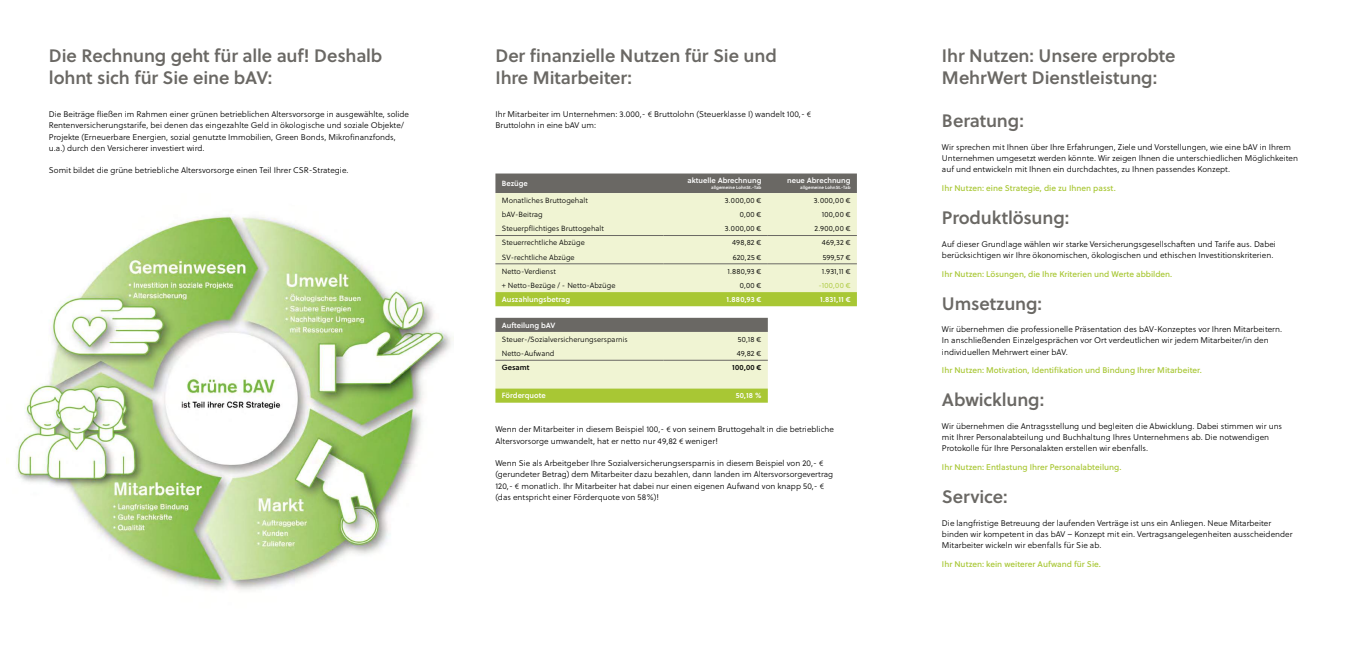
<style>
.page{position:relative;width:1346px;height:645px;background:#fff}
.page>*{position:absolute;margin:0;border:0;box-sizing:border-box;transform-origin:0 0}
.t1{font:18px/21.6px "Soleil Sb";letter-spacing:-.01em;color:#6a6864}
.t2{font:8.25px/11.2px "Soleil Lt";color:#000}
.t3{font:8.25px "Soleil Bk";color:#a8c734}
.t4{font:7.5px "Soleil Lt";color:#000}
.t5{font:7.5px "Soleil Sb";color:#fff}
.t6{font:7.5px "Soleil Sb";color:#000}
.t7{font:7.5px "Soleil Lt";color:#a8c734}
.t8{font:4.5px "Soleil Sb";color:#fff}
.s1{font-family:"Museo 300";font-size:7.5px}
</style>
<div class="page">
<img style="left:17px;top:216px;width:436px;height:374px">
<div style="left:495px;top:173px;width:362px;height:20px;background:#6a6864"></div>
<div style="left:495px;top:193px;width:362px;height:99px;background:#f0f4d3"></div>
<svg style="left:495px;top:292px;width:362px;height:14px;background:#a8c735"></svg>
<hr style="left:495px;top:235px;width:169px;height:1px;background:#6a6864">
<hr style="left:664px;top:235px;width:104px;height:1px;background:#6a6864">
<hr style="left:768px;top:235px;width:89px;height:1px;background:#6a6864">
<hr style="left:495px;top:263px;width:169px;height:1px;background:#6a6864">
<hr style="left:664px;top:263px;width:104px;height:1px;background:#6a6864">
<hr style="left:768px;top:263px;width:89px;height:1px;background:#6a6864">
<svg style="left:495px;top:317px;width:273px;height:85px;background:#cdd4a6"></svg>
<hr style="left:495px;top:359px;width:169px;height:1px;background:#6a6864">
<hr style="left:664px;top:359px;width:104px;height:1px;background:#6a6864">
<h1 class="t1" style="left:49px;top:44px;width:335px">Die Rechnung geht für alle auf! Deshalb lohnt sich für Sie eine bAV:</h1>
<p class="t2" style="left:49px;top:108px;width:362px">Die Beiträge fließen im Rahmen einer grünen betrieblichen Altersvorsorge in ausgewählte, solide Rentenversicherungstarife, bei denen das eingezahlte Geld in ökologische und soziale Objekte/ Projekte (Erneuerbare Energien, sozial genutzte Immobilien, Green Bonds, Mikrofinanzfonds, u.a.) durch den Versicherer investiert wird.</p>
<p class="t2" style="left:49px;top:165px;width:301px">Somit bildet die grüne betriebliche Altersvorsorge einen Teil Ihrer CSR-Strategie.</p>
<h1 class="t1" style="left:495px;top:44px;width:283px">Der finanzielle Nutzen für Sie und<br>Ihre Mitarbeiter:</h1>
<p class="t2" style="left:495px;top:108px;width:317px">Ihr Mitarbeiter im Unternehmen: 3.000,- <span class="s1">€</span> Bruttolohn (Steuerklasse I) wandelt 100,- <span class="s1">€<br></span>Bruttolohn in eine bAV um:</p>
<p class="t5" style="left:502px;top:178px;width:28px">Bezüge</p>
<p class="t5" style="left:687px;top:175px;width:75px">aktuelle Abrechnung</p>
<p class="t8" style="left:711px;top:184px;width:52px">allgemeine LohnSt.-Tab</p>
<p class="t5" style="left:787px;top:175px;width:65px">neue Abrechnung</p>
<p class="t8" style="left:800px;top:184px;width:52px">allgemeine LohnSt.-Tab</p>
<p class="t4" style="left:502px;top:195px;width:88px">Monatliches Bruttogehalt</p>
<p class="t4" style="left:725px;top:195px;width:38px">3.000,00 €</p>
<p class="t4" style="left:814px;top:195px;width:38px">3.000,00 €</p>
<p class="t4" style="left:502px;top:209px;width:43px">bAV-Beitrag</p>
<p class="t4" style="left:740px;top:209px;width:23px">0,00 €</p>
<p class="t4" style="left:822px;top:209px;width:30px">100,00 €</p>
<p class="t4" style="left:502px;top:223px;width:104px">Steuerpflichtiges Bruttogehalt</p>
<p class="t4" style="left:725px;top:223px;width:38px">3.000,00 €</p>
<p class="t4" style="left:814px;top:223px;width:37px">2.900,00 €</p>
<p class="t4" style="left:502px;top:237px;width:84px">Steuerrechtliche Abzüge</p>
<p class="t4" style="left:732px;top:237px;width:31px">498,82 €</p>
<p class="t4" style="left:822px;top:237px;width:30px">469,32 €</p>
<p class="t4" style="left:502px;top:251px;width:74px">SV-rechtliche Abzüge</p>
<p class="t4" style="left:733px;top:251px;width:30px">620,25 €</p>
<p class="t4" style="left:823px;top:251px;width:29px">599,57 €</p>
<p class="t4" style="left:502px;top:265px;width:56px">Netto-Verdienst</p>
<p class="t4" style="left:727px;top:265px;width:36px">1.880,93 €</p>
<p class="t4" style="left:822px;top:265px;width:30px">1.931,11 €</p>
<p class="t4" style="left:502px;top:280px;width:115px">+ Netto-Bezüge / - Netto-Abzüge</p>
<p class="t4" style="left:740px;top:280px;width:23px">0,00 €</p>
<p class="t7" style="left:818px;top:280px;width:34px">-100,00 €</p>
<p class="t5" style="left:502px;top:293px;width:70px">Auszahlungsbetrag</p>
<p class="t5" style="left:726px;top:293px;width:36px">1.880,93 €</p>
<p class="t5" style="left:820px;top:293px;width:32px">1.831,11 €</p>
<p class="t5" style="left:502px;top:319px;width:55px">Aufteilung bAV</p>
<p class="t4" style="left:502px;top:334px;width:128px">Steuer-/Sozialversicherungsersparnis</p>
<p class="t4" style="left:738px;top:334px;width:25px">50,18 €</p>
<p class="t4" style="left:502px;top:348px;width:54px">Netto-Aufwand</p>
<p class="t4" style="left:737px;top:348px;width:26px">49,82 €</p>
<p class="t6" style="left:502px;top:361px;width:29px">Gesamt</p>
<p class="t6" style="left:732px;top:361px;width:31px">100,00 €</p>
<p class="t5" style="left:502px;top:390px;width:45px">Förderquote</p>
<p class="t5" style="left:736px;top:390px;width:27px">50,18 %</p>
<p class="t2" style="left:495px;top:423px;width:340px">Wenn der Mitarbeiter in diesem Beispiel 100,- <span class="s1">€</span> von seinem Bruttogehalt in die betriebliche<br>Altersvorsorge umwandelt, hat er netto nur 49,82 <span class="s1">€</span> weniger!</p>
<p class="t2" style="left:495px;top:457px;width:339px">Wenn Sie als Arbeitgeber Ihre Sozialversicherungsersparnis in diesem Beispiel von 20,- <span class="s1">€ </span>(gerundeter Betrag) dem Mitarbeiter dazu bezahlen, dann landen im Altersvorsorgevertrag 120,- <span class="s1">€</span> monatlich. Ihr Mitarbeiter hat dabei nur einen eigenen Aufwand von knapp 50,- <span class="s1">€ </span>(das entspricht einer Förderquote von 58%)!</p>
<h1 class="t1" style="left:942px;top:44px;width:235px">Ihr Nutzen: Unsere erprobte<br>MehrWert Dienstleistung:</h1>
<h1 class="t1" style="left:942px;top:109px;width:83px">Beratung:</h1>
<p class="t2" style="left:942px;top:141px;width:357px">Wir sprechen mit Ihnen über Ihre Erfahrungen, Ziele und Vorstellungen, wie eine bAV in Ihrem<br>Unternehmen umgesetzt werden könnte. Wir zeigen Ihnen die unterschiedlichen Möglichkeiten auf und entwickeln mit Ihnen ein durchdachtes, zu Ihnen passendes Konzept.</p>
<p class="t3" style="left:942px;top:182px;width:175px">Ihr Nutzen: eine Strategie, die zu Ihnen passt.</p>
<h1 class="t1" style="left:942px;top:206px;width:129px">Produktlösung:</h1>
<p class="t2" style="left:942px;top:238px;width:335px">Auf dieser Grundlage wählen wir starke Versicherungsgesellschaften und Tarife aus. Dabei berücksichtigen wir Ihre ökonomischen, ökologischen und ethischen Investitionskriterien.</p>
<p class="t3" style="left:942px;top:267px;width:232px">Ihr Nutzen: Lösungen, die Ihre Kriterien und Werte abbilden.</p>
<h1 class="t1" style="left:942px;top:291px;width:102px">Umsetzung:</h1>
<p class="t2" style="left:942px;top:323px;width:342px">Wir übernehmen die professionelle Präsentation des bAV-Konzeptes vor Ihren Mitarbeitern.<br>In anschließenden Einzelgesprächen vor Ort verdeutlichen wir jedem Mitarbeiter/in den individuellen Mehrwert einer bAV.</p>
<p class="t3" style="left:942px;top:364px;width:261px">Ihr Nutzen: Motivation, Identifikation und Bindung Ihrer Mitarbeiter.</p>
<h1 class="t1" style="left:942px;top:388px;width:104px">Abwicklung:</h1>
<p class="t2" style="left:942px;top:420px;width:342px">Wir übernehmen die Antragsstellung und begleiten die Abwicklung. Dabei stimmen wir uns mit Ihrer Personalabteilung und Buchhaltung Ihres Unternehmens ab. Die notwendigen<br>Protokolle für Ihre Personalakten erstellen wir ebenfalls.</p>
<p class="t3" style="left:942px;top:460px;width:181px">Ihr Nutzen: Entlastung Ihrer Personalabteilung.</p>
<h1 class="t1" style="left:942px;top:484px;width:67px">Service:</h1>
<p class="t2" style="left:942px;top:516px;width:352px">Die langfristige Betreuung der laufenden Verträge ist uns ein Anliegen. Neue Mitarbeiter binden wir kompetent in das bAV – Konzept mit ein. Vertragsangelegenheiten ausscheidender<br>Mitarbeiter wickeln wir ebenfalls für Sie ab.</p>
<p class="t3" style="left:942px;top:557px;width:160px">Ihr Nutzen: kein weiterer Aufwand für Sie.</p>
</div>
